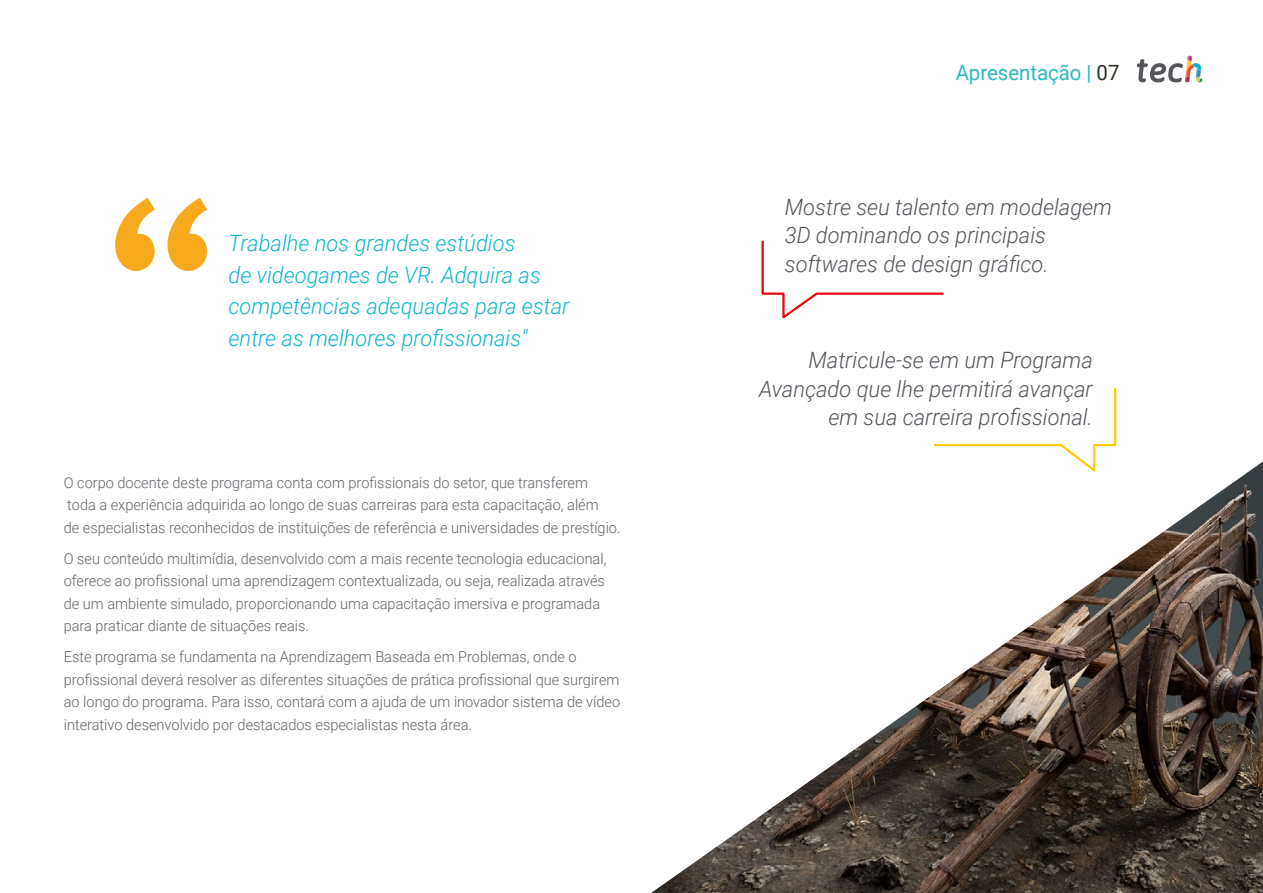
<style>
.page{position:relative;width:1263px;height:893px;background:#fff}
.page>*{position:absolute;margin:0;border:0;box-sizing:border-box;transform-origin:0 0}
.t1{font:italic 300 22.5px/28.5px "Roboto";color:#52555b;text-align:right}
.t2{font:italic 300 22.5px/31.5px "Roboto";color:#0fb6cf}
.t3{font:21px "Roboto";color:#2db8c5}
.t4{font:300 15px/22.5px "Roboto";color:#61646a}
.s1{color:#312e20}
</style>
<div class="page">
<svg style="left:115px;top:198px;width:92px;height:73px"></svg>
<img style="left:651px;top:461px;width:612px;height:432px">
<svg style="left:1137px;top:56px;width:65px;height:27px"></svg>
<svg style="left:932px;top:387px;width:185px;height:88px"></svg>
<svg style="left:761px;top:240px;width:183px;height:79px"></svg>
<h1 class="t2" style="left:229px;top:227px;width:342px">Trabalhe nos grandes estúdios<br>de videogames de VR. Adquira as competências adequadas para estar entre as melhores profissionais"</h1>
<p class="t4" style="left:64px;top:470px;width:558px">O corpo docente deste programa conta com profissionais do setor, que transferem<br>toda a experiência adquirida ao longo de suas carreiras para esta capacitação, além<br>de especialistas reconhecidos de instituições de referência e universidades de prestígio.</p>
<p class="t4" style="left:64px;top:546px;width:544px">O seu conteúdo multimídia, desenvolvido com a mais recente tecnologia educacional, oferece ao profissional uma aprendizagem contextualizada, ou seja, realizada através de um ambiente simulado, proporcionando uma capacitação imersiva e programada para praticar diante de situações reais.</p>
<p class="t4" style="left:64px;top:645px;width:558px">Este programa se fundamenta na Aprendizagem Baseada em Problemas, onde o profissional deverá resolver as diferentes situações de prática profissional que surgirem ao longo do programa. Para isso, contará com a ajuda de um inovador sistema de vídeo interativo desenvolvido por destacados especialistas nesta área.</p>
<h2 class="t3" style="left:956px;top:57px;width:165px">Apresentação | <span class="s1">07</span></h2>
<h1 class="t1" style="left:785px;top:192px;width:329px;text-align:left">Mostre seu talento em modelagem<br>3D dominando os principais softwares de design gráfico.</h1>
<h1 class="t1" style="left:759px;top:345px;width:335px">Matricule-se em um Programa<br>Avançado que lhe permitirá avançar em sua carreira profissional.</h1>
</div>
